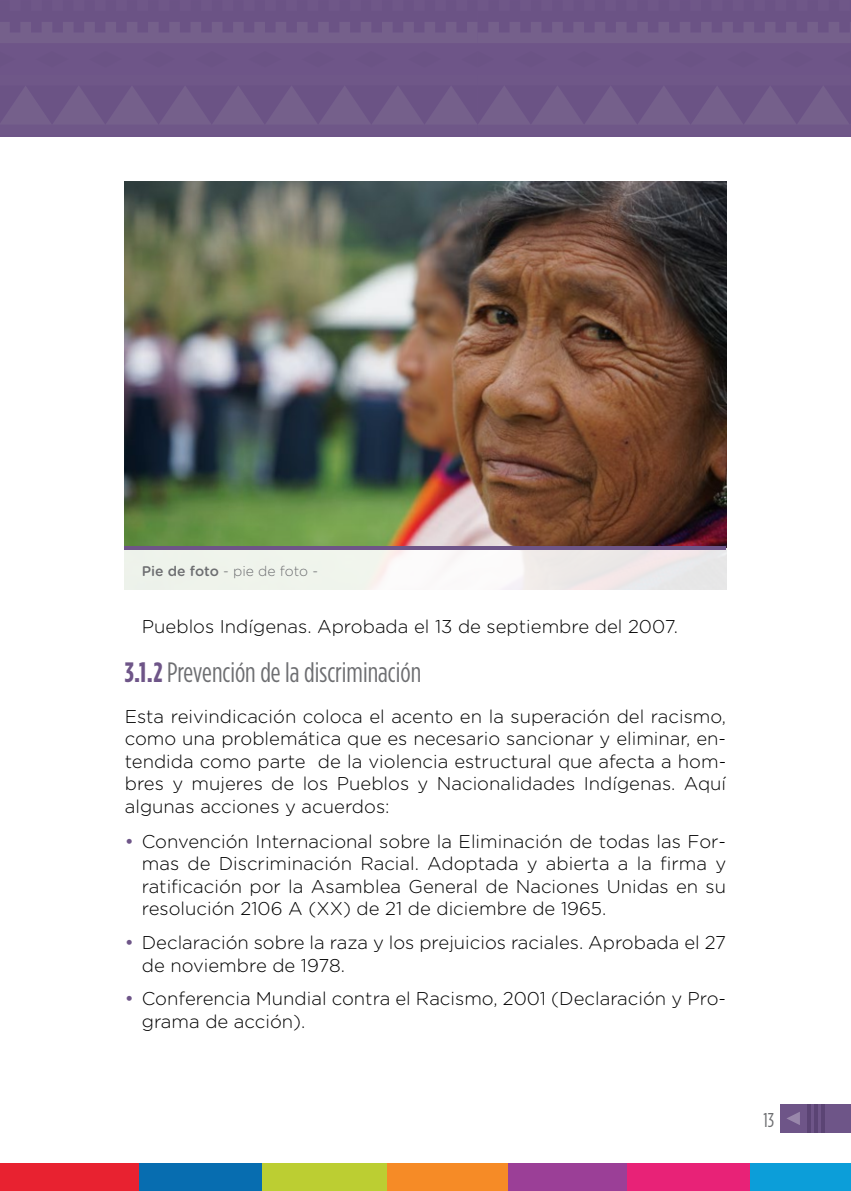
<style>
.page{position:relative;width:851px;height:1191px;background:#fff}
.page>*{position:absolute;margin:0;border:0;box-sizing:border-box;transform-origin:0 0}
.t1{font:28px "Gotham Condensed";color:#6d6e71}
.t2{font:20px "Gotham Condensed";color:#6d6e71}
.t3{font:300 18.4px/22.4px "Gotham Rounded";color:#000;text-align:justify}
.t4{font:300 14px "Gotham Rounded";color:#6d6e71}
.s1{font-weight:500}
.s2{font-weight:700;color:#6e5588}
.s3{font-weight:400;font-size:19px;color:#6e5588}
</style>
<div class="page">
<div style="left:0;top:0;width:850px;height:137px;background:#6e5588"></div>
<hr style="left:0;top:1164px;width:3px;height:27px;background:#e82230">
<div style="left:1px;top:1164px;width:139px;height:27px;background:#e82230"></div>
<div style="left:505px;top:1164px;width:124px;height:27px;background:#9b3f97"></div>
<div style="left:627px;top:1164px;width:124px;height:27px;background:#e82277"></div>
<div style="left:750px;top:1164px;width:100px;height:27px;background:#0c9ed9"></div>
<div style="left:384px;top:1164px;width:123px;height:27px;background:#f68b26"></div>
<div style="left:140px;top:1164px;width:124px;height:27px;background:#076db0"></div>
<div style="left:263px;top:1164px;width:123px;height:27px;background:#bcce32"></div>
<svg style="left:780px;top:1104px;width:70px;height:28px;background:#6b5285"></svg>
<svg style="left:787px;top:1112px;width:12px;height:13px"></svg>
<svg style="left:821px;top:1104px;width:3px;height:28px"></svg>
<svg style="left:0;top:22px;width:850px;height:21px"></svg>
<svg style="left:1px;top:87px;width:847px;height:37px"></svg>
<img style="left:125px;top:181px;width:601px;height:365px">
<div style="left:120px;top:548px;width:610px;height:43px;background:linear-gradient(to right,#f3f8ef,#f0eaed)"></div>
<hr style="left:125px;top:546px;width:601px;height:4px;background:#6e5588">
<p class="t4" style="left:142px;top:561px;width:178px"><span class="s1">Pie de foto</span> - pie de foto -</p>
<p class="t3" style="left:142px;top:614px;width:537px">Pueblos Indígenas. Aprobada el 13 de septiembre del 2007.</p>
<h1 class="t1" style="left:125px;top:656px;width:298px"><span class="s2">3.1.2</span> Prevención de la discriminación</h1>
<p class="t3" style="left:125px;top:704px;width:603px">Esta reivindicación coloca el acento en la superación del racismo, como una problemática que es necesario sancionar y eliminar, en&shy;tendida como parte de la violencia estructural que afecta a hom&shy;bres y mujeres de los Pueblos y Nacionalidades Indígenas. Aquí algunas acciones y acuerdos:</p>
<p class="t3" style="left:142px;top:829px;width:585px;text-indent:-17px"><span class="s3">•</span> Convención Internacional sobre la Eliminación de todas las For&shy;mas de Discriminación Racial. Adoptada y abierta a la firma y ratificación por la Asamblea General de Naciones Unidas en su resolución 2106 A (XX) de 21 de diciembre de 1965.</p>
<p class="t3" style="left:142px;top:930px;width:585px;text-indent:-17px"><span class="s3">•</span> Declaración sobre la raza y los prejuicios raciales. Aprobada el 27 de noviembre de 1978.</p>
<p class="t3" style="left:142px;top:987px;width:585px;text-indent:-17px"><span class="s3">•</span> Conferencia Mundial contra el Racismo, 2001 (Declaración y Pro&shy;grama de acción).</p>
<p class="t2" style="left:763px;top:1108px;width:12px">13</p>
</div>
